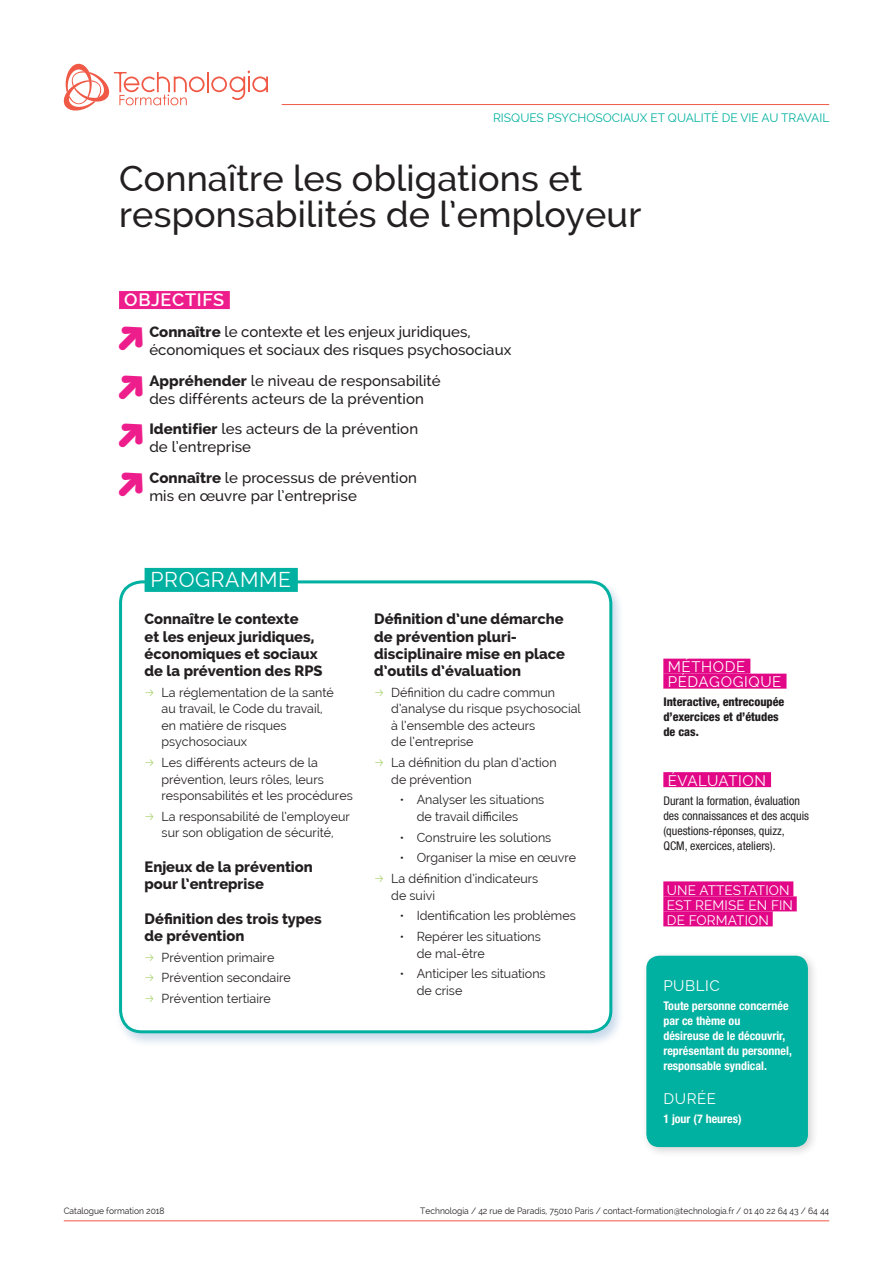
<style>
.page{position:relative;width:893px;height:1263px;background:#fff}
.page>*{position:absolute;margin:0;border:0;box-sizing:border-box;transform-origin:0 0}
.t1{font:500 36px/36px "Raleway";letter-spacing:.005em;color:#231f20}
.t2{font:21px "Raleway";letter-spacing:.03em;color:#fff}
.t3{font:600 18px "Raleway";letter-spacing:.04em;color:#fff}
.t4{font:500 15px/18px "Raleway";letter-spacing:.005em;color:#231f20}
.t5{font:800 15px/17.2px "Raleway";color:#231f20}
.t6{font:15px/15px "Raleway";letter-spacing:.04em;color:#fff}
.t7{font:13.5px/15px "Raleway";letter-spacing:.01em;color:#fff}
.t8{font:12.75px/16.5px "Raleway";color:#231f20}
.t9{font:700 condensed 12px/15px "Helvetica Neue";color:#fff}
.t10{font:condensed 12px/15px "Helvetica Neue";color:#231f20}
.t11{font:800 condensed 12px/15px "Helvetica Neue";color:#231f20}
.t12{font:12px "Raleway";color:#00b0a0}
.t13{font:9px "Raleway";color:#231f20;scale:.94 1}
.s1{font-weight:800}
</style>
<div class="page">
<hr style="left:64px;top:1220px;width:765px;height:1px;background:#f05946">
<hr style="left:207px;top:72px;width:2px;height:20px;background:#f05946">
<svg style="left:211px;top:71px;width:57px;height:29px"></svg>
<svg style="left:63px;top:64px;width:142px;height:47px"></svg>
<hr style="left:282px;top:104px;width:547px;height:1px;background:#f05946">
<div style="left:641px;top:950px;width:178px;height:208px;background:#231f20;opacity:.2"></div>
<div style="left:646px;top:956px;width:162px;height:191px;background:#00b0a0;border-radius:13px"></div>
<div style="left:115px;top:578px;width:510px;height:469px;background:#5187bf;opacity:.31"></div>
<div style="left:121px;top:582px;width:490px;height:450px;background:#fff;border-radius:21px"></div>
<div style="left:119px;top:580px;width:493px;height:453px;border:3px solid #00b0a0;border-radius:21px"></div>
<div style="left:663px;top:659px;width:87px;height:15px;background:#e20786"></div>
<div style="left:663px;top:674px;width:123px;height:15px;background:#e20786"></div>
<div style="left:663px;top:772px;width:108px;height:15px;background:#e20786"></div>
<div style="left:663px;top:881px;width:130px;height:15px;background:#e20786"></div>
<div style="left:663px;top:896px;width:134px;height:15px;background:#e20786"></div>
<div style="left:663px;top:911px;width:110px;height:15px;background:#e20786"></div>
<div style="left:119px;top:291px;width:111px;height:18px;background:#ed1e8c"></div>
<div style="left:145px;top:568px;width:153px;height:24px;background:#00b0a0"></div>
<p class="t12" style="left:493px;top:111px;width:338px">RISQUES PSYCHOSOCIAUX ET QUALITÉ DE VIE AU TRAVAIL</p>
<h1 class="t1" style="left:119px;top:160px;width:524px">Connaître les obligations et responsabilités de l’employeur</h1>
<h3 class="t3" style="left:124px;top:289px;width:102px">OBJECTIFS</h3>
<p class="t4" style="left:149px;top:322px;width:363px"><span class="s1">Connaître</span> le contexte et les enjeux juridiques, économiques et sociaux des risques psychosociaux</p>
<p class="t4" style="left:149px;top:371px;width:293px"><span class="s1">Appréhender</span> le niveau de responsabilité des différents acteurs de la prévention</p>
<p class="t4" style="left:149px;top:420px;width:270px"><span class="s1">Identifier</span> les acteurs de la prévention de l’entreprise</p>
<p class="t4" style="left:149px;top:469px;width:269px"><span class="s1">Connaître</span> le processus de prévention mis en œuvre par l’entreprise</p>
<h2 class="t2" style="left:151px;top:568px;width:142px">PROGRAMME</h2>
<p class="t5" style="left:145px;top:610px;width:180px">Connaître le contexte<br>et les enjeux juridiques, économiques et sociaux de la prévention des RPS</p>
<p class="t8" style="left:162px;top:684px;width:174px">La réglementation de la santé au travail, le Code du travail, en matière de risques psychosociaux</p>
<p class="t8" style="left:162px;top:754px;width:193px">Les différents acteurs de la prévention, leurs rôles, leurs responsabilités et les procédures</p>
<p class="t8" style="left:162px;top:808px;width:190px">La responsabilité de l’employeur sur son obligation de sécurité,</p>
<p class="t5" style="left:145px;top:858px;width:170px">Enjeux de la prévention pour l’entreprise</p>
<p class="t5" style="left:145px;top:910px;width:179px">Définition des trois types de prévention</p>
<p class="t8" style="left:162px;top:947px;width:131px;line-height:20.7px">Prévention primaire<br>Prévention secondaire<br>Prévention tertiaire</p>
<p class="t5" style="left:374px;top:610px;width:192px">Définition d’une démarche de prévention pluri&shy;disciplinaire mise en place d’outils d’évaluation</p>
<p class="t8" style="left:391px;top:684px;width:191px">Définition du cadre commun d’analyse du risque psychosocial à l’ensemble des acteurs<br>de l’entreprise</p>
<p class="t8" style="left:391px;top:754px;width:167px">La définition du plan d’action de prévention</p>
<p class="t8" style="left:417px;top:791px;width:129px;text-indent:-17px">• Analyser les situations de travail difficiles</p>
<p class="t8" style="left:400px;top:829px;width:153px">• Construire les solutions</p>
<p class="t8" style="left:391px;top:847px;width:187px;line-height:20.7px;text-indent:9px">• Organiser la mise en œuvre<br>La définition d’indicateurs</p>
<p class="t8" style="left:391px;top:887px;width:45px">de suivi</p>
<p class="t8" style="left:400px;top:907px;width:178px">• Identification les problèmes</p>
<p class="t8" style="left:417px;top:928px;width:126px;text-indent:-17px">• Repérer les situations de mal-être</p>
<p class="t8" style="left:417px;top:965px;width:130px;text-indent:-17px">• Anticiper les situations de crise</p>
<p class="t6" style="left:668px;top:659px;width:115px">MÉTHODE<br>PÉDAGOGIQUE</p>
<p class="t11" style="left:663px;top:694px;width:122px">Interactive, entrecoupée d’exercices et d’études de cas.</p>
<p class="t6" style="left:668px;top:773px;width:100px">ÉVALUATION</p>
<p class="t10" style="left:663px;top:793px;width:147px">Durant la formation, évaluation des connaissances et des acquis (questions-réponses, quizz,<br>QCM, exercices, ateliers).</p>
<p class="t7" style="left:667px;top:883px;width:128px">UNE ATTESTATION<br>EST REMISE EN FIN<br>DE FORMATION</p>
<p class="t6" style="left:663px;top:978px;width:58px">PUBLIC</p>
<p class="t9" style="left:663px;top:998px;width:130px">Toute personne concernée par ce thème ou<br>désireuse de le découvrir, représentant du personnel, responsable syndical.</p>
<p class="t6" style="left:663px;top:1091px;width:54px">DURÉE</p>
<p class="t9" style="left:663px;top:1111px;width:80px">1 jour (7 heures)</p>
<p class="t13" style="left:64px;top:1205px;width:109px">Catalogue formation 2018</p>
<p class="t13" style="left:420px;top:1205px;width:436px">Technologia / 42 rue de Paradis, 75010 Paris / contact-formation@technologia.fr / 01 40 22 64 43 / 64 44</p>
</div>
